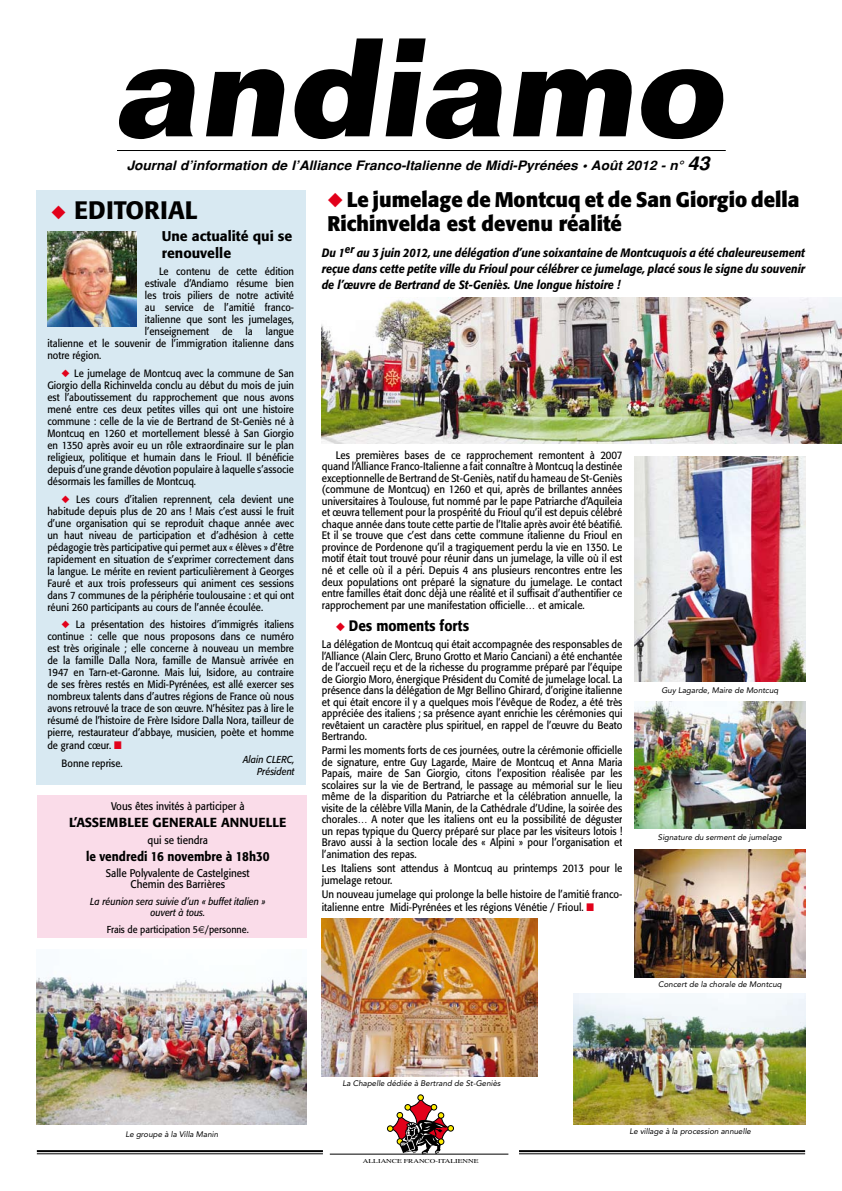
<style>
.page{position:relative;width:842px;height:1191px;background:#fff}
.page>*{position:absolute;margin:0;border:0;box-sizing:border-box;transform-origin:0 0}
.t1{font:500 25px "Formata";color:#000}
.t2{font:700 21px/24px "Formata";color:#000;scale:.96 1}
.t3{font:500 15px "Formata";color:#000;scale:.9 1}
.t4{font:500 14px/16.8px "Formata";color:#000}
.t5{font:italic 700 13px "Helvetica";color:#000;scale:1.05 1}
.t6{font:500 13px "Formata";color:#000}
.t7{font:500 13px "Formata";color:#000;scale:.9 1}
.t8{font:italic 500 12px/16px "Formata";color:#000;text-align:justify;scale:.9 1}
.t9{font:11px/11px "Formata";color:#000;text-align:center;scale:.9 1}
.t10{font:10.8px/11.5px "Formata";color:#000;text-align:justify;scale:.9 1}
.t11{font:10.5px/12px "Formata";color:#000;text-align:justify;scale:.9 1}
.t12{font:italic 10px/12.5px "Formata";color:#000;text-align:right;scale:.9 1}
.t13{font:10px "Formata";color:#000;scale:.9 1}
.t14{font:italic 8px "Avenir";color:#000}
.t15{font:6px "Times";color:#000;scale:1.3 1}
.s1{font-size:19px}
.s2{color:#e2001a}
.s3{font-family:"Euro Sans"}
</style>
<div class="page">
<svg style="left:119px;top:69px;width:76px;height:70px"></svg>
<svg style="left:206px;top:69px;width:79px;height:67px"></svg>
<svg style="left:294px;top:38px;width:208px;height:101px"></svg>
<svg style="left:513px;top:69px;width:211px;height:70px"></svg>
<hr style="left:117px;top:150px;width:609px;height:1px;background:#000">
<div style="left:36px;top:190px;width:270px;height:595px;background:#d8e9f2"></div>
<img style="left:47px;top:232px;width:89px;height:95px">
<hr style="left:330px;top:1153px;width:178px;height:1px;background:#000">
<hr style="left:37px;top:1150px;width:286px;height:4px;background:#ddd">
<hr style="left:37px;top:1150px;width:286px;height:2px;background:#000">
<hr style="left:37px;top:1153px;width:286px;height:1px;background:#000">
<hr style="left:519px;top:1150px;width:286px;height:4px;background:#ddd">
<hr style="left:519px;top:1150px;width:286px;height:2px;background:#000">
<hr style="left:519px;top:1153px;width:286px;height:1px;background:#000">
<svg style="left:387px;top:1094px;width:67px;height:61px"></svg>
<div style="left:37px;top:795px;width:270px;height:143px;background:#fadce9"></div>
<img style="left:322px;top:298px;width:520px;height:145px">
<img style="left:37px;top:977px;width:270px;height:147px">
<img style="left:634px;top:456px;width:171px;height:225px">
<img style="left:635px;top:850px;width:170px;height:127px">
<img style="left:635px;top:701px;width:170px;height:128px">
<img style="left:322px;top:918px;width:216px;height:158px">
<img style="left:573px;top:994px;width:232px;height:130px">
<p class="t5" style="left:127px;top:158px;width:557px">Journal d’information de l’Alliance Franco-Italienne de Midi-Pyrénées • Août 2012 - n° <span class="s1">43</span></p>
<h1 class="t1" style="left:51px;top:194px;width:148px"><span class="s2">◆</span> EDITORIAL</h1>
<h2 class="t2" style="left:327px;top:187px;width:493px"><span class="s2">◆</span> Le jumelage de Montcuq et de San Giorgio della<br>Richinvelda est devenu réalité</h2>
<p class="t8" style="left:322px;top:245px;width:539px">Du 1<sup>er</sup> au 3 juin 2012, une délégation d’une soixantaine de Montcuquois a été chaleureusement reçue dans cette petite ville du Frioul pour célébrer ce jumelage, placé sous le signe du souvenir de l’œuvre de Bertrand de St-Geniès. Une longue histoire !</p>
<p class="t4" style="left:162px;top:228px;width:132px">Une actualité qui se renouvelle</p>
<p class="t11" style="left:159px;top:265px;width:152px">Le contenu de cette édition</p>
<p class="t11" style="left:145px;top:277px;width:167px">estivale d’Andiamo résume bien</p>
<p class="t11" style="left:145px;top:289px;width:167px">les trois piliers de notre activité</p>
<p class="t11" style="left:145px;top:301px;width:167px">au service de l’amitié franco-</p>
<p class="t11" style="left:145px;top:313px;width:167px">italienne que sont les jumelages,</p>
<p class="t11" style="left:145px;top:325px;width:167px">l’enseignement de la langue</p>
<p class="t11" style="left:47px;top:337px;width:276px">italienne et le souvenir de l’immigration italienne dans</p>
<p class="t11" style="left:47px;top:349px;width:61px">notre région.</p>
<p class="t11" style="left:47px;top:367px;width:276px;text-indent:14px"><span class="s2">◆</span> Le jumelage de Montcuq avec la commune de San Giorgio della Richinvelda conclu au début du mois de juin est l’aboutissement du rapprochement que nous avons mené entre ces deux petites villes qui ont une histoire commune : celle de la vie de Bertrand de St-Geniès né à Montcuq en 1260 et mortellement blessé à San Giorgio en 1350 après avoir eu un rôle extraordinaire sur le plan religieux, politique et humain dans le Frioul. Il bénéficie depuis d’une grande dévotion populaire à laquelle s’associe désormais les familles de Montcuq.</p>
<p class="t11" style="left:47px;top:493px;width:276px;text-indent:14px"><span class="s2">◆</span> Les cours d’italien reprennent, cela devient une habitude depuis plus de 20 ans ! Mais c’est aussi le fruit d’une organisation qui se reproduit chaque année avec un haut niveau de participation et d’adhésion à cette pédagogie très participative qui permet aux « élèves » d’être rapidement en situation de s’exprimer correctement dans la langue. Le mérite en revient particulièrement à Georges Fauré et aux trois professeurs qui animent ces sessions dans 7 communes de la périphérie toulousaine : et qui ont réuni 260 participants au cours de l’année écoulée.</p>
<p class="t11" style="left:47px;top:618px;width:276px;text-indent:14px"><span class="s2">◆</span> La présentation des histoires d’immigrés italiens continue : celle que nous proposons dans ce numéro est très originale ; elle concerne à nouveau un membre de la famille Dalla Nora, famille de Mansuè arrivée en 1947 en Tarn-et-Garonne. Mais lui, Isidore, au contraire de ses frères restés en Midi-Pyrénées, est allé exercer ses nombreux talents dans d’autres régions de France où nous avons retrouvé la trace de son œuvre. N’hésitez pas à lire le résumé de l’histoire de Frère Isidore Dalla Nora, tailleur de pierre, restaurateur d’abbaye, musicien, poète et homme</p>
<p class="t11" style="left:47px;top:737px;width:85px;line-height:17.7px;text-align:right">de grand cœur. <span class="s2">■<br></span>Bonne reprise.</p>
<p class="t10" style="left:322px;top:449px;width:336px;text-indent:14px">Les premières bases de ce rapprochement remontent à 2007 quand l’Alliance Franco-Italienne a fait connaître à Montcuq la destinée exceptionnelle de Bertrand de St-Geniès, natif du hameau de St-Geniès (commune de Montcuq) en 1260 et qui, après de brillantes années universitaires à Toulouse, fut nommé par le pape Patriarche d’Aquileia et œuvra tellement pour la prospérité du Frioul qu’il est depuis célébré chaque année dans toute cette partie de l’Italie après avoir été béatifié.<br>Et il se trouve que c’est dans cette commune italienne du Frioul en province de Pordenone qu’il a tragiquement perdu la vie en 1350. Le motif était tout trouvé pour réunir dans un jumelage, la ville où il est né et celle où il a péri. Depuis 4 ans plusieurs rencontres entre les deux populations ont préparé la signature du jumelage. Le contact entre familles était donc déjà une réalité et il suffisait d’authentifier ce rapprochement par une manifestation officielle… et amicale.</p>
<h3 class="t3" style="left:336px;top:616px;width:150px"><span class="s2">◆</span> Des moments forts</h3>
<p class="t10" style="left:322px;top:638px;width:336px">La délégation de Montcuq qui était accompagnée des responsables de l’Alliance (Alain Clerc, Bruno Grotto et Mario Canciani) a été enchantée de l’accueil reçu et de la richesse du programme préparé par l’équipe de Giorgio Moro, énergique Président du Comité de jumelage local. La présence dans la délégation de Mgr Bellino Ghirard, d’origine italienne et qui était encore il y a quelques mois l’évêque de Rodez, a été très appréciée des italiens ; sa présence ayant enrichie les cérémonies qui revêtaient un caractère plus spirituel, en rappel de l’œuvre du Beato Bertrando.</p>
<p class="t10" style="left:322px;top:745px;width:336px">Parmi les moments forts de ces journées, outre la cérémonie officielle de signature, entre Guy Lagarde, Maire de Montcuq et Anna Maria Papais, maire de San Giorgio, citons l’exposition réalisée par les scolaires sur la vie de Bertrand, le passage au mémorial sur le lieu même de la disparition du Patriarche et la célébration annuelle, la visite de la célèbre Villa Manin, de la Cathédrale d’Udine, la soirée des chorales… A noter que les italiens ont eu la possibilité de déguster un repas typique du Quercy préparé sur place par les visiteurs lotois !<br>Bravo aussi à la section locale des « Alpini » pour l’organisation et l’animation des repas.</p>
<p class="t10" style="left:322px;top:862px;width:336px">Les Italiens sont attendus à Montcuq au printemps 2013 pour le jumelage retour.</p>
<p class="t10" style="left:322px;top:887px;width:336px;line-height:13px">Un nouveau jumelage qui prolonge la belle histoire de l’amitié franco&shy;italienne entre Midi-Pyrénées et les régions Vénétie / Frioul. <span class="s2">■</span></p>
<p class="t14" style="left:661px;top:685px;width:119px">Guy Lagarde, Maire de Montcuq</p>
<p class="t12" style="left:243px;top:753px;width:59px">Alain CLERC,<br>Président</p>
<p class="t9" style="left:111px;top:801px;width:150px">Vous êtes invités à participer à</p>
<p class="t6" style="left:69px;top:814px;width:219px">L’ASSEMBLEE GENERALE ANNUELLE</p>
<p class="t9" style="left:148px;top:834px;width:69px">qui se tiendra</p>
<p class="t7" style="left:86px;top:848px;width:205px">le vendredi 16 novembre à 18h30</p>
<p class="t9" style="left:106px;top:867px;width:161px">Salle Polyvalente de Castelginest<br>Chemin des Barrières</p>
<p class="t12" style="left:90px;top:896px;width:196px;line-height:11px;text-align:center">La réunion sera suivie d’un « buffet italien » ouvert à tous.</p>
<p class="t13" style="left:107px;top:923px;width:159px">Frais de participation 5<span class="s3">€</span>/personne.</p>
<p class="t14" style="left:658px;top:832px;width:126px">Signature du serment de jumelage</p>
<p class="t14" style="left:125px;top:1129px;width:94px">Le groupe à la Villa Manin</p>
<p class="t14" style="left:342px;top:1078px;width:160px">La Chapelle dédiée à Bertrand de St-Geniès</p>
<p class="t15" style="left:363px;top:1157px;width:90px">ALLIANCE FRANCO-ITALIENNE</p>
<p class="t14" style="left:658px;top:979px;width:125px">Concert de la chorale de Montcuq</p>
<p class="t14" style="left:629px;top:1126px;width:123px">Le village à la procession annuelle</p>
</div>
